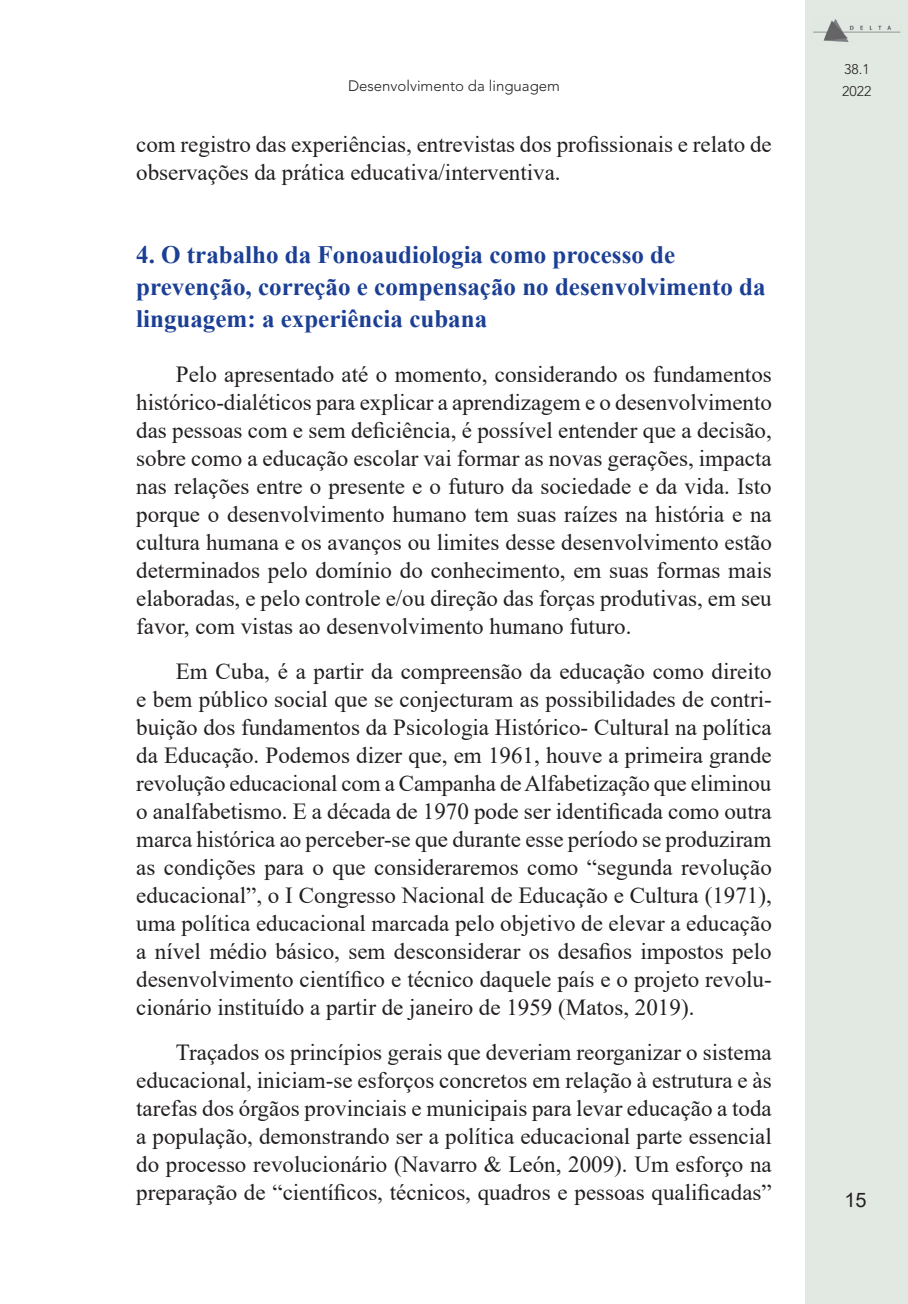
<style>
.page{position:relative;width:908px;height:1304px;background:#fff}
.page>*{position:absolute;margin:0;border:0;box-sizing:border-box;transform-origin:0 0}
.t1{font:700 25px/32px "Times New Roman";color:#1b3f94}
.t2{font:23px/28px "Times New Roman";color:#231f20;text-align:justify}
.t3{font:20px "Arial";color:#231f20}
.t4{font:300 15px "Avenir";color:#231f20}
.t5{font:300 14px/22px "Avenir";color:#231f20}
</style>
<div class="page">
<div style="left:804px;top:0;width:102px;height:1304px;background:#e1e9e2"></div>
<img style="left:813px;top:19px;width:88px;height:23px">
<p class="t4" style="left:348px;top:77px;width:213px">Desenvolvimento da linguagem</p>
<p class="t2" style="left:136px;top:130px;width:636px">com registro das experiências, entrevistas dos profissionais e relato de observações da prática educativa/interventiva.</p>
<p class="t1" style="left:136px;top:238px;width:630px">4. O trabalho da Fonoaudiologia como processo de prevenção, correção e compensação no desenvolvimento da linguagem: a experiência cubana</p>
<p class="t2" style="left:136px;top:360px;width:637px;text-indent:40px">Pelo apresentado até o momento, considerando os fundamentos histórico-dialéticos para explicar a aprendizagem e o desenvolvimento das pessoas com e sem deficiência, é possível entender que a decisão, sobre como a educação escolar vai formar as novas gerações, impacta nas relações entre o presente e o futuro da sociedade e da vida. Isto porque o desenvolvimento humano tem suas raízes na história e na cultura humana e os avanços ou limites desse desenvolvimento estão determinados pelo domínio do conhecimento, em suas formas mais elaboradas, e pelo controle e/ou direção das forças produtivas, em seu favor, com vistas ao desenvolvimento humano futuro.</p>
<p class="t2" style="left:136px;top:657px;width:637px;text-indent:40px">Em Cuba, é a partir da compreensão da educação como direito e bem público social que se conjecturam as possibilidades de contri&shy;buição dos fundamentos da Psicologia Histórico- Cultural na política da Educação. Podemos dizer que, em 1961, houve a primeira grande revolução educacional com a Campanha de Alfabetização que eliminou o analfabetismo. E a década de 1970 pode ser identificada como outra marca histórica ao perceber-se que durante esse período se produziram as condições para o que consideraremos como “segunda revolução educacional”, o I Congresso Nacional de Educação e Cultura (1971), uma política educacional marcada pelo objetivo de elevar a educação a nível médio básico, sem desconsiderar os desafios impostos pelo desenvolvimento científico e técnico daquele país e o projeto revolu&shy;cionário instituído a partir de janeiro de 1959 (Matos, 2019).</p>
<p class="t2" style="left:136px;top:1038px;width:637px;text-indent:40px">Traçados os princípios gerais que deveriam reorganizar o sistema educacional, iniciam-se esforços concretos em relação à estrutura e às tarefas dos órgãos provinciais e municipais para levar educação a toda a população, demonstrando ser a política educacional parte essencial do processo revolucionário (Navarro &amp; León, 2009). Um esforço na preparação de “científicos, técnicos, quadros e pessoas qualificadas”</p>
<p class="t5" style="left:841px;top:58px;width:31px">38.1<br>2022</p>
<p class="t3" style="left:844px;top:1186px;width:24px">15</p>
</div>
